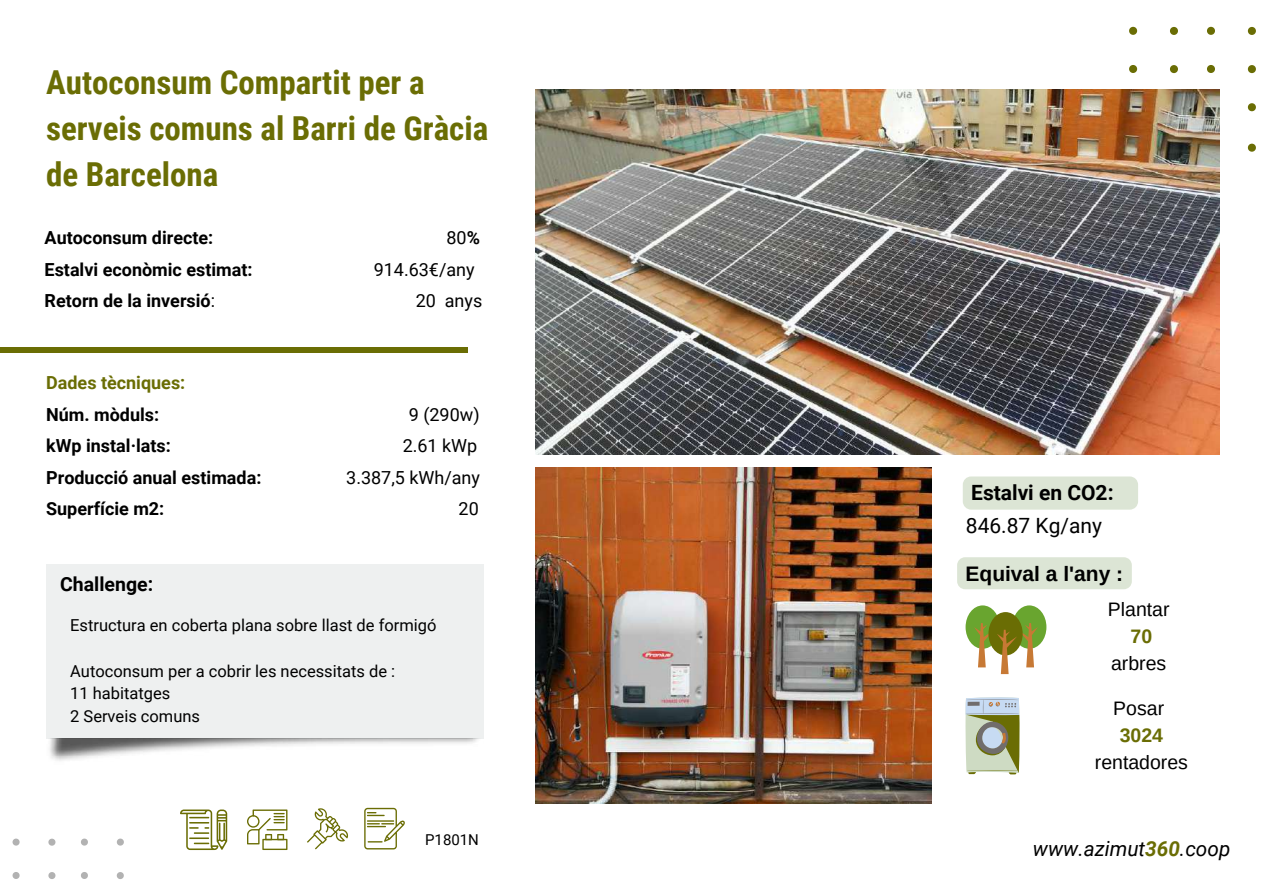
<style>
.page{position:relative;width:1263px;height:894px;background:#fff}
.page>*{position:absolute;margin:0;border:0;box-sizing:border-box;transform-origin:0 0}
.t1{font:700 33px/46px "Roboto Condensed";color:#6a6d04}
.t2{font:700 21px "Arimo";color:#000}
.t3{font:700 21px "Roboto";color:#000}
.t4{font:21px "Roboto";color:#000}
.t5{font:italic 20.7px "Roboto";color:#000}
.t6{font:19.5px "Arimo";color:#000}
.t7{font:700 19.5px "Roboto";color:#000}
.t8{font:700 19.5px "Arimo";color:#6a6d04}
.t9{font:700 18px "Roboto";color:#000}
.t10{font:18px "Roboto";color:#000}
.t11{font:700 18px "Roboto";color:#6a6d04}
.t12{font:16.5px/22.8px "Roboto";color:#000}
.t13{font:15px "Roboto";color:#000}
.s1{font-weight:700}
.s2{font-weight:400}
.s3{font-weight:700;color:#6a6d04}
</style>
<div class="page">
<svg style="left:180px;top:809px;width:47px;height:40px"></svg>
<svg style="left:1129px;top:27px;width:127px;height:125px"></svg>
<img style="left:535px;top:89px;width:684px;height:365px">
<img style="left:535px;top:467px;width:396px;height:336px">
<svg style="left:307px;top:808px;width:41px;height:41px"></svg>
<svg style="left:247px;top:809px;width:40px;height:40px"></svg>
<svg style="left:364px;top:807px;width:41px;height:42px"></svg>
<svg style="left:12px;top:838px;width:112px;height:41px"></svg>
<div style="left:46px;top:564px;width:437px;height:174px;background:#eef0f0"></div>
<img style="left:46px;top:738px;width:437px;height:23px">
<div style="left:1012px;top:605px;width:34px;height:43px;background:#69a52f;border-radius:50%"></div>
<div style="left:965px;top:605px;width:35px;height:43px;background:#69a52f;border-radius:50%"></div>
<div style="left:988px;top:612px;width:35px;height:43px;background:#6a6d04;border-radius:50%"></div>
<svg style="left:974px;top:623px;width:64px;height:51px"></svg>
<svg style="left:965px;top:697px;width:54px;height:77px"></svg>
<div style="left:957px;top:557px;width:175px;height:32px;background:#dce5d5"></div>
<div style="left:963px;top:476px;width:175px;height:33px;background:#dce5d5"></div>
<div style="left:0;top:347px;width:468px;height:5px;background:#6a6d04"></div>
<h1 class="t1" style="left:46px;top:60px;width:444px">Autoconsum Compartit per a serveis comuns al Barri de Gràcia de Barcelona</h1>
<p class="t9" style="left:45px;top:227px;width:170px">Autoconsum directe:</p>
<p class="t10" style="left:447px;top:227px;width:35px">80<span class="s1">%</span></p>
<p class="t9" style="left:45px;top:259px;width:210px">Estalvi econòmic estimat:</p>
<p class="t10" style="left:374px;top:259px;width:102px">914.63€/any</p>
<p class="t9" style="left:45px;top:290px;width:172px">Retorn de la inversió<span class="s2">:</span></p>
<p class="t10" style="left:416px;top:290px;width:68px">20 anys</p>
<p class="t11" style="left:46px;top:372px;width:141px">Dades tècniques:</p>
<p class="t9" style="left:46px;top:404px;width:115px">Núm. mòduls:</p>
<p class="t10" style="left:409px;top:404px;width:72px">9 (290w)</p>
<p class="t9" style="left:46px;top:435px;width:126px">kWp instal·lats:</p>
<p class="t10" style="left:403px;top:435px;width:76px">2.61 kWp</p>
<p class="t9" style="left:46px;top:467px;width:217px">Producció anual estimada:</p>
<p class="t10" style="left:346px;top:467px;width:135px">3.387,5 kWh/any</p>
<p class="t9" style="left:46px;top:498px;width:120px">Superfície m2:</p>
<p class="t10" style="left:459px;top:498px;width:22px">20</p>
<p class="t7" style="left:60px;top:572px;width:95px">Challenge:</p>
<p class="t12" style="left:70px;top:613px;width:368px">Estructura en coberta plana sobre llast de formigó</p>
<p class="t12" style="left:70px;top:659px;width:326px">Autoconsum per a cobrir les necessitats de :<br>11 habitatges<br>2 Serveis comuns</p>
<p class="t13" style="left:425px;top:830px;width:55px">P1801N</p>
<p class="t3" style="left:971px;top:480px;width:144px">Estalvi en CO2:</p>
<p class="t4" style="left:966px;top:513px;width:138px">846.87 Kg/any</p>
<p class="t2" style="left:965px;top:561px;width:159px">Equival a l'any :</p>
<p class="t6" style="left:1108px;top:598px;width:63px">Plantar</p>
<p class="t8" style="left:1130px;top:625px;width:23px">70</p>
<p class="t6" style="left:1111px;top:652px;width:57px">arbres</p>
<p class="t6" style="left:1113px;top:697px;width:52px">Posar</p>
<p class="t8" style="left:1120px;top:724px;width:45px">3024</p>
<p class="t6" style="left:1095px;top:751px;width:95px">rentadores</p>
<p class="t5" style="left:1033px;top:836px;width:199px">www.azimut<span class="s3">360</span>.coop</p>
</div>
